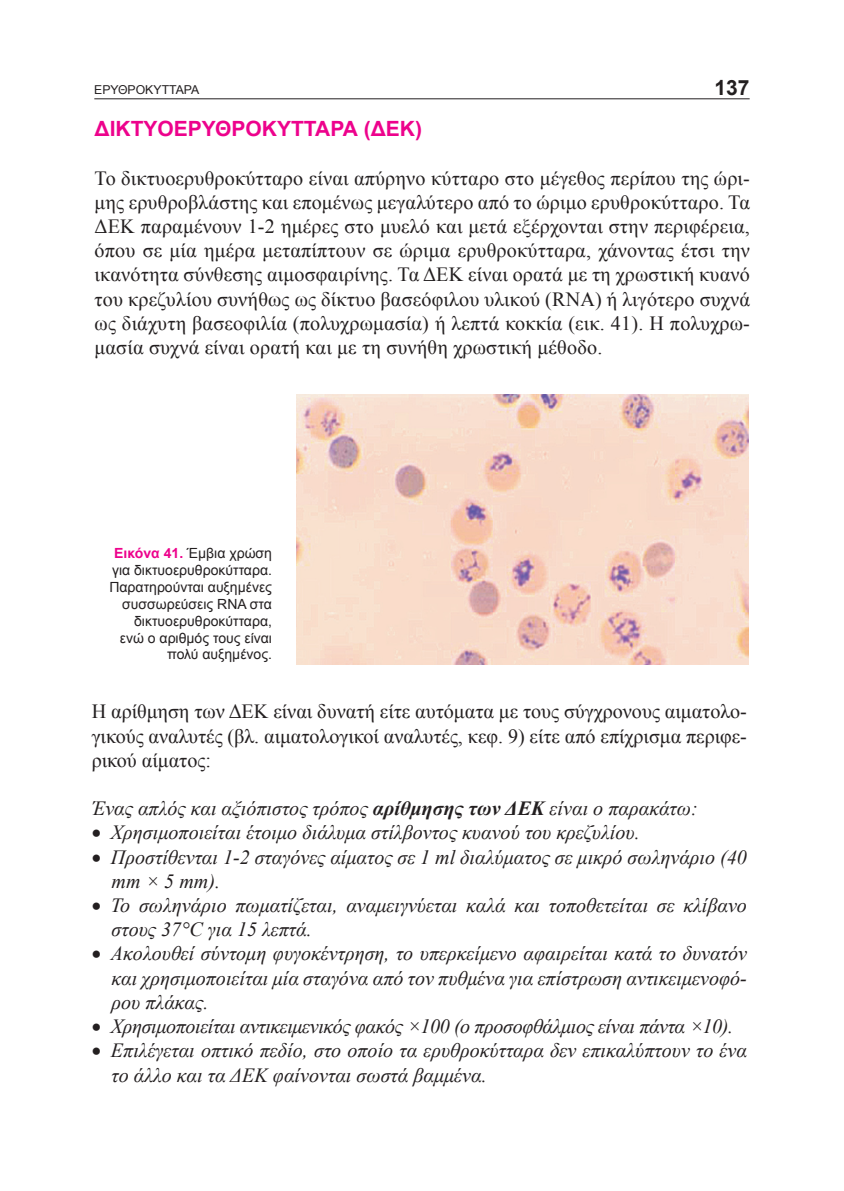
<style>
.page{position:relative;width:844px;height:1191px;background:#fff}
.page>*{position:absolute;margin:0;border:0;box-sizing:border-box;transform-origin:0 0}
.t1{font:700 21px "Arial";color:#ed028c}
.t2{font:700 21px "Arial";color:#231f20}
.t3{font:20.12px/24.2px "Times New Roman";color:#231f20;text-align:justify}
.t4{font:italic 20.12px/24.2px "Times New Roman";color:#231f20}
.t5{font:italic 20.12px "Times New Roman";letter-spacing:-.02em;color:#231f20}
.t6{font:14px/16.8px "Arial";color:#231f20;text-align:right}
.t7{font:12.25px "Arial";color:#231f20}
.s1{font-weight:700;color:#ed028c}
.s2{font-weight:700}
</style>
<div class="page">
<hr style="left:94px;top:98px;width:655px;height:1px;background:#231f20">
<img style="left:297px;top:394px;width:451px;height:270px">
<p class="t7" style="left:94px;top:82px;width:107px">ΕΡΥΘΡΟΚΥΤΤΑΡΑ</p>
<p class="t2" style="left:714px;top:73px;width:37px">137</p>
<p class="t1" style="left:94px;top:115px;width:329px">ΔΙΚΤΥOΕΡΥΘΡOΚΥΤΤΑΡΑ (ΔΕΚ)</p>
<p class="t3" style="left:94px;top:166px;width:656px">Το δικτυοερυθροκύτταρο είναι απύρηνο κύτταρο στο μέγεθος περίπου της ώρι&shy;μης ερυθροβλάστης και επομένως μεγαλύτερο από το ώριμο ερυθροκύτταρο. Τα ΔΕΚ παραμένουν 1-2 ημέρες στο μυελό και μετά εξέρχονται στην περιφέρεια, όπου σε μία ημέρα μεταπίπτουν σε ώριμα ερυθροκύτταρα, χάνοντας έτσι την ικανότητα σύνθεσης αιμοσφαιρίνης. Τα ΔΕΚ είναι ορατά με τη χρωστική κυανό του κρεζυλίου συνήθως ως δίκτυο βασεόφιλου υλικού (RNA) ή λιγότερο συχνά ως διάχυτη βασεοφιλία (πολυχρωμασία) ή λεπτά κοκκία (εικ. 41). Η πολυχρω&shy;μασία συχνά είναι ορατή και με τη συνήθη χρωστική μέθοδο.</p>
<p class="t6" style="left:109px;top:545px;width:164px"><span class="s1">Εικόνα 41.</span> Έμβια χρώση για δικτυοερυθροκύτταρα.<br>Παρατηρούνται αυξημένες συσσωρεύσεις RNA στα δικτυοερυθροκύτταρα, ενώ ο αριθμός τους είναι πολύ αυξημένος.</p>
<p class="t3" style="left:92px;top:699px;width:656px">Η αρίθμηση των ΔΕΚ είναι δυνατή είτε αυτόματα με τους σύγχρονους αιματολο&shy;γικούς αναλυτές (βλ. αιματολογικοί αναλυτές, κεφ. 9) είτε από επίχρισμα περιφε&shy;ρικού αίματος:</p>
<p class="t4" style="left:92px;top:796px;width:607px">Ένας απλός και αξιόπιστος τρόπος <span class="s2">αρίθμησης των ΔΕΚ</span> είναι ο παρακάτω:</p>
<p class="t4" style="left:92px;top:820px;width:549px">• Χρησιμοποιείται έτοιμο διάλυμα στίλβοντος κυανού του κρεζυλίου.</p>
<p class="t4" style="left:111px;top:844px;width:636px;text-indent:-20px">• Προστίθενται 1-2 σταγόνες αίματος σε 1 ml διαλύματος σε μικρό σωληνάριο (40 mm × 5 mm).</p>
<p class="t4" style="left:111px;top:892px;width:636px;text-indent:-20px">• Το σωληνάριο πωματίζεται, αναμειγνύεται καλά και τοποθετείται σε κλίβανο στους 37°C για 15 λεπτά.</p>
<p class="t4" style="left:111px;top:941px;width:636px;text-align:justify;text-indent:-20px">• Ακολουθεί σύντομη φυγοκέντρηση, το υπερκείμενο αφαιρείται κατά το δυνατόν και χρησιμοποιείται μία σταγόνα από τον πυθμένα για επίστρωση αντικειμενοφό&shy;ρου πλάκας.</p>
<p class="t5" style="left:92px;top:1012px;width:643px">• Χρησιμοποιείται αντικειμενικός φακός ×100 (ο προσοφθάλμιος είναι πάντα ×10).</p>
<p class="t4" style="left:111px;top:1038px;width:636px;text-indent:-20px">• Επιλέγεται οπτικό πεδίο, στο οποίο τα ερυθροκύτταρα δεν επικαλύπτουν το ένα το άλλο και τα ΔΕΚ φαίνονται σωστά βαμμένα.</p>
</div>
